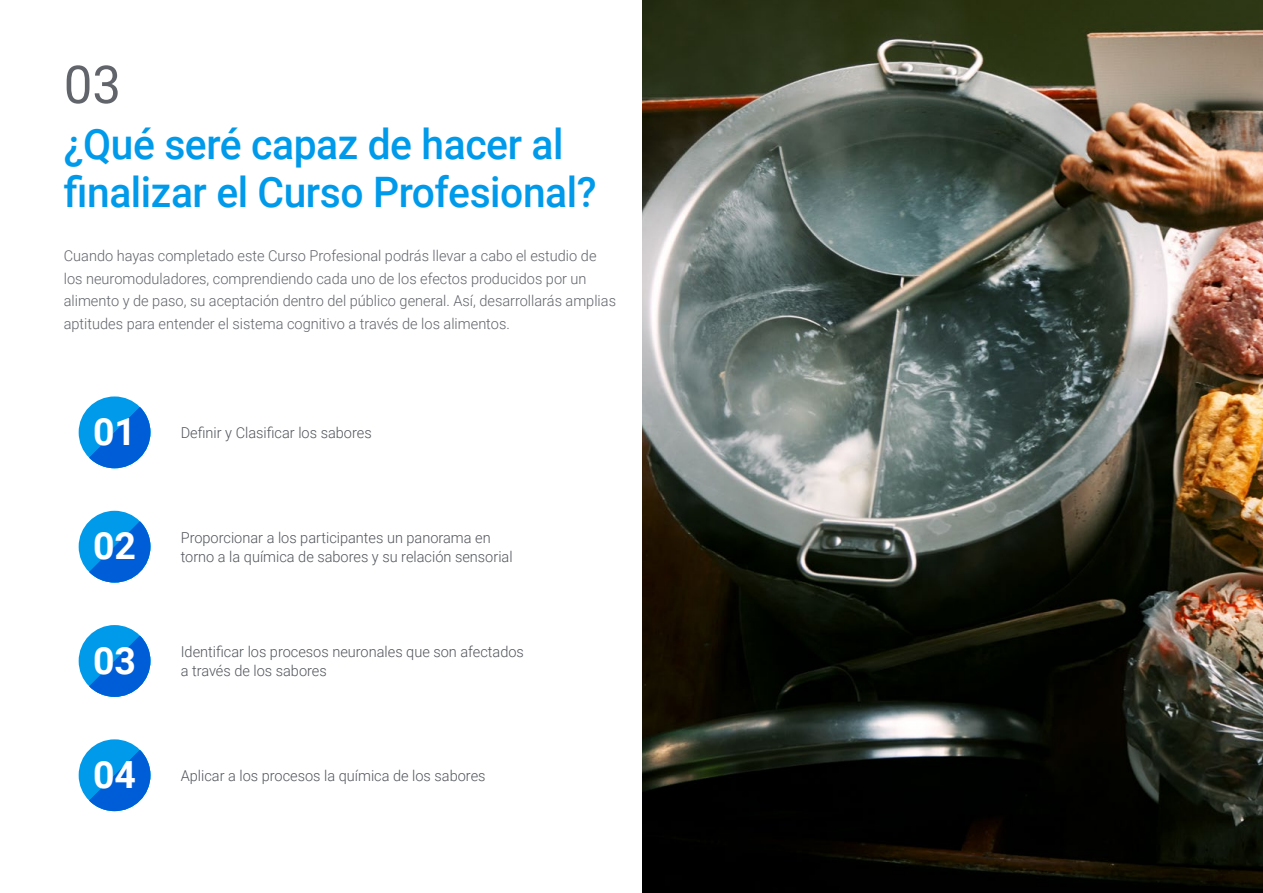
<style>
.page{position:relative;width:1263px;height:893px;background:#fff}
.page>*{position:absolute;margin:0;border:0;box-sizing:border-box;transform-origin:0 0}
.t1{font:52.5px "Roboto";color:#61646a}
.t2{font:500 42px/48px "Roboto";letter-spacing:-.01em;color:#009aeb}
.t3{font:700 37.5px "Roboto";color:#fff}
.t4{font:300 15px/22.5px "Roboto";color:#61646a}
.t5{font:300 15px/19.5px "Roboto";color:#52555b}
</style>
<div class="page">
<div style="left:79px;top:511px;width:71px;height:71px;background:#009aeb;border-radius:50%"></div>
<svg style="left:89px;top:521px;width:61px;height:61px"></svg>
<div style="left:79px;top:739px;width:71px;height:72px;background:#009aeb;border-radius:50%"></div>
<svg style="left:89px;top:750px;width:61px;height:61px"></svg>
<div style="left:79px;top:625px;width:71px;height:72px;background:#009aeb;border-radius:50%"></div>
<svg style="left:89px;top:636px;width:61px;height:61px"></svg>
<div style="left:79px;top:396px;width:71px;height:72px;background:#009aeb;border-radius:50%"></div>
<svg style="left:89px;top:407px;width:61px;height:61px"></svg>
<img style="left:642px;top:0;width:621px;height:893px">
<h1 class="t1" style="left:64px;top:48px;width:59px">03</h1>
<h2 class="t2" style="left:64px;top:119px;width:534px">¿Qué seré capaz de hacer al finalizar el Curso Profesional?</h2>
<p class="t4" style="left:64px;top:244px;width:554px">Cuando hayas completado este Curso Profesional podrás llevar a cabo el estudio de los neuromoduladores, comprendiendo cada uno de los efectos producidos por un alimento y de paso, su aceptación dentro del público general. Así, desarrollarás amplias aptitudes para entender el sistema cognitivo a través de los alimentos.</p>
<h3 class="t3" style="left:93px;top:405px;width:45px">01</h3>
<p class="t5" style="left:181px;top:422px;width:192px">Definir y Clasificar los sabores</p>
<h3 class="t3" style="left:93px;top:520px;width:45px">02</h3>
<p class="t5" style="left:181px;top:527px;width:333px">Proporcionar a los participantes un panorama en torno a la química de sabores y su relación sensorial</p>
<h3 class="t3" style="left:93px;top:634px;width:45px">03</h3>
<p class="t5" style="left:181px;top:641px;width:345px">Identificar los procesos neuronales que son afectados a través de los sabores</p>
<h3 class="t3" style="left:93px;top:748px;width:45px">04</h3>
<p class="t5" style="left:181px;top:765px;width:306px">Aplicar a los procesos la química de los sabores</p>
</div>
